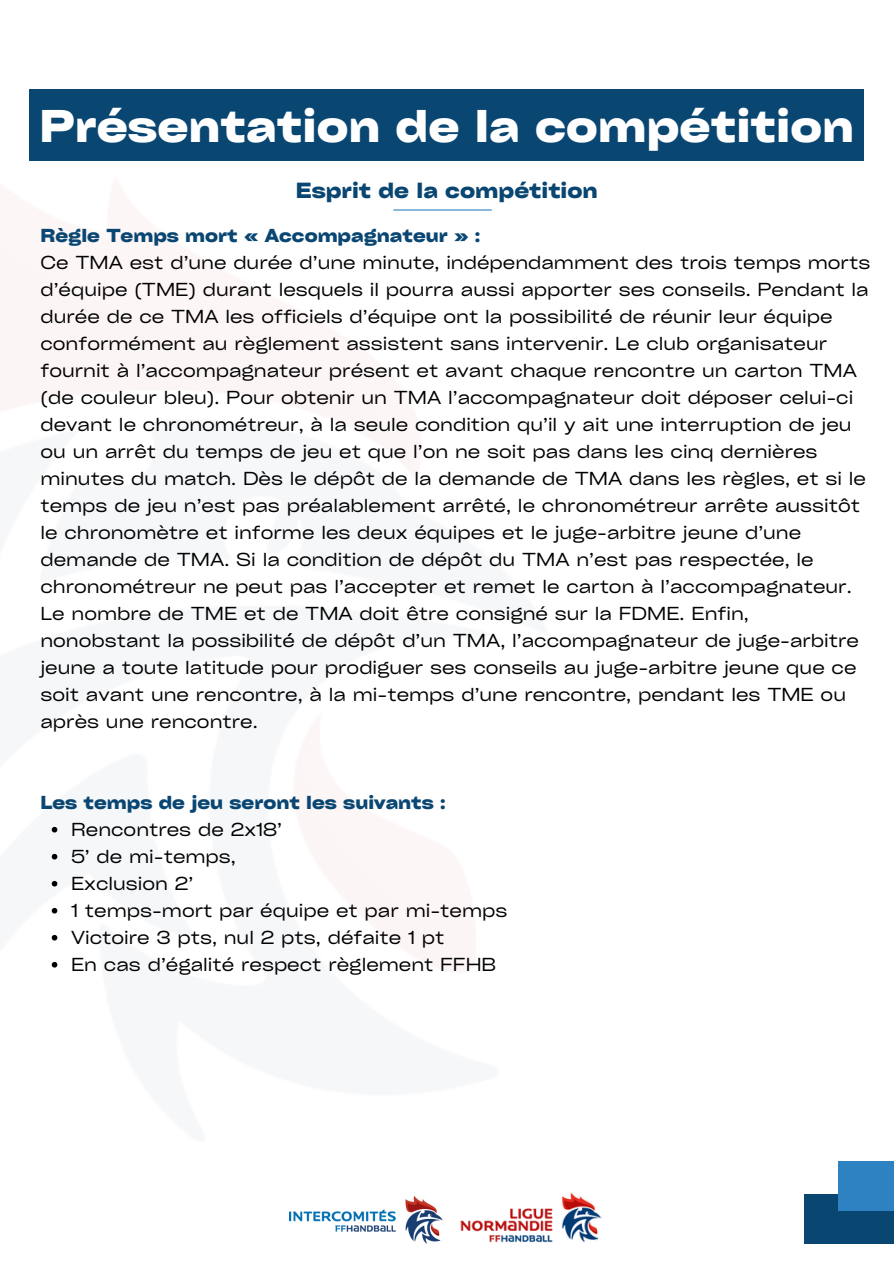
<style>
.page{position:relative;width:894px;height:1264px;background:#fff}
.page>*{position:absolute;margin:0;border:0;box-sizing:border-box;transform-origin:0 0}
.t1{font:700 expanded 43.95px "Cy Grotesk";color:#fff}
.t2{font:700 expanded 21px "Cy Grotesk";color:#0a4672}
.t3{font:expanded 18px/27px "Cy Grotesk";color:#000}
.t4{font:700 expanded 18px "Cy Grotesk";color:#0a4672}
</style>
<div class="page">
<img style="left:460px;top:1192px;width:141px;height:51px">
<img style="left:290px;top:1195px;width:153px;height:49px">
<div style="left:804px;top:1194px;width:89px;height:49px;background:#0a4672"></div>
<div style="left:838px;top:1161px;width:55px;height:49px;background:#2e82c1"></div>
<div style="left:30px;top:89px;width:833px;height:72px;background:#0a4672"></div>
<svg style="left:52px;top:826px;width:5px;height:6px"></svg>
<svg style="left:52px;top:853px;width:5px;height:6px"></svg>
<svg style="left:52px;top:880px;width:5px;height:6px"></svg>
<svg style="left:52px;top:907px;width:5px;height:6px"></svg>
<svg style="left:52px;top:934px;width:5px;height:6px"></svg>
<svg style="left:52px;top:961px;width:5px;height:6px"></svg>
<hr style="left:393px;top:209px;width:98px;height:1px;background:#2e82c1">
<p class="t1" style="left:40px;top:98px;width:815px">Présentation de la compétition</p>
<p class="t2" style="left:296px;top:177px;width:303px">Esprit de la compétition</p>
<p class="t4" style="left:40px;top:223px;width:441px">Règle Temps mort « Accompagnateur » :</p>
<p class="t3" style="left:40px;top:248px;width:831px">Ce TMA est d’une durée d’une minute, indépendamment des trois temps morts d’équipe (TME) durant lesquels il pourra aussi apporter ses conseils. Pendant la durée de ce TMA les officiels d’équipe ont la possibilité́ de réunir leur équipe conformément au règlement assistent sans intervenir. Le club organisateur fournit à l’accompagnateur présent et avant chaque rencontre un carton TMA (de couleur bleu). Pour obtenir un TMA l’accompagnateur doit déposer celui-ci devant le chronométreur, à la seule condition qu’il y ait une interruption de jeu ou un arrêt du temps de jeu et que l’on ne soit pas dans les cinq dernières minutes du match. Dès le dépôt de la demande de TMA dans les règles, et si le temps de jeu n’est pas préalablement arrêté, le chronométreur arrête aussitôt le chronomètre et informe les deux équipes et le juge-arbitre jeune d’une demande de TMA. Si la condition de dépôt du TMA n’est pas respectée, le chronométreur ne peut pas l’accepter et remet le carton à l’accompagnateur.<br>Le nombre de TME et de TMA doit être consigné sur la FDME. Enfin, nonobstant la possibilité́ de dépôt d’un TMA, l’accompagnateur de juge-arbitre jeune a toute latitude pour prodiguer ses conseils au juge-arbitre jeune que ce soit avant une rencontre, à la mi-temps d’une rencontre, pendant les TME ou après une rencontre.</p>
<h1 class="t4" style="left:40px;top:790px;width:406px">Les temps de jeu seront les suivants :</h1>
<h2 class="t3" style="left:71px;top:815px;width:212px">Rencontres de 2x18’</h2>
<p class="t3" style="left:71px;top:842px;width:166px">5’ de mi-temps,</p>
<p class="t3" style="left:71px;top:869px;width:124px">Exclusion 2’</p>
<h3 class="t3" style="left:71px;top:896px;width:437px">1 temps-mort par équipe et par mi-temps</h3>
<p class="t3" style="left:71px;top:923px;width:375px">Victoire 3 pts, nul 2 pts, défaite 1 pt</p>
<p class="t3" style="left:71px;top:950px;width:426px">En cas d’égalité respect règlement FFHB</p>
</div>
